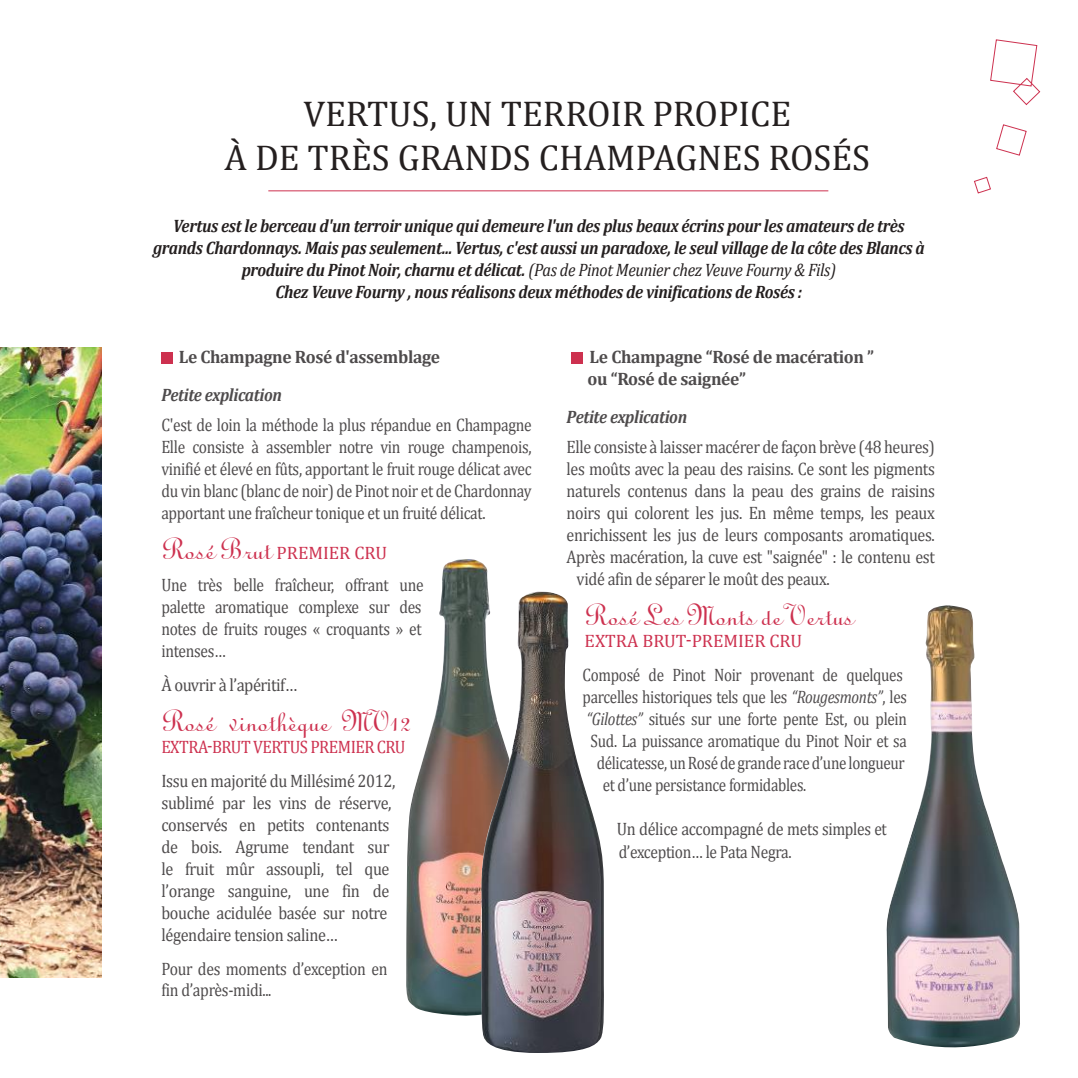
<style>
.page{position:relative;width:1078px;height:1078px;background:#fff}
.page>*{position:absolute;margin:0;border:0;box-sizing:border-box;transform-origin:0 0}
.t1{font:36px/44px "Cambria";color:#241f1f;text-align:center}
.t2{font:34px "Linoscript Std";color:#cd314f}
.t3{font:18px/22px "Cambria";letter-spacing:-.02em;color:#4e4b4c;scale:.89 1}
.t4{font:18px/22px "Cambria";letter-spacing:-.02em;color:#4e4b4c;text-align:justify;scale:.86 1}
.t5{font:italic 700 18px/22px "Cambria";letter-spacing:-.02em;color:#241f1f;text-align:center;scale:.9 1}
.t6{font:18px "Cambria";letter-spacing:-.02em;color:#4e4b4c;scale:.84 1}
.t7{font:18px/22px "Cambria";letter-spacing:-.02em;color:#4e4b4c;scale:.9 1}
.t8{font:700 18px/22px "Cambria";letter-spacing:-.02em;color:#4e4b4c}
.t9{font:18px/21.6px "Cambria";letter-spacing:-.02em;color:#4e4b4c;scale:.87 1}
.t10{font:italic 700 18px "Cambria";letter-spacing:-.02em;color:#4e4b4c;scale:.9 1}
.t11{font:18px "Cambria";letter-spacing:-.03em;color:#cd314f;scale:.91 1}
.t12{font:18px "Cambria";color:#cd314f}
.t13{font:18px "Cambria";letter-spacing:-.02em;color:#4e4b4c;scale:.92 1}
.s1{font-weight:400}
.s2{font-family:"Linoscript Std";font-size:34px;color:#cd314f}
.s3{color:#cd314f}
.s4{font-style:italic}
</style>
<div class="page">
<svg style="left:990px;top:39px;width:50px;height:66px"></svg>
<svg style="left:974px;top:177px;width:16px;height:16px"></svg>
<svg style="left:996px;top:124px;width:30px;height:32px"></svg>
<img style="left:886px;top:605px;width:134px;height:443px">
<hr style="left:268px;top:190px;width:560px;height:1px;background:#cd314f">
<div style="left:161px;top:352px;width:11px;height:11px;background:#cd314f"></div>
<div style="left:571px;top:352px;width:11px;height:11px;background:#cd314f"></div>
<img style="left:406px;top:559px;width:82px;height:456px">
<img style="left:0;top:347px;width:101px;height:629px">
<img style="left:481px;top:591px;width:123px;height:461px">
<h1 class="t1" style="left:224px;top:92px;width:646px">VERTUS, UN TERROIR PROPICE<br>À DE TRÈS GRANDS CHAMPAGNES ROSÉS</h1>
<p class="t5" style="left:153px;top:214px;width:858px">Vertus est le berceau d'un terroir unique qui demeure l'un des plus beaux écrins pour les amateurs de très grands Chardonnays. Mais pas seulement... Vertus, c'est aussi un paradoxe, le seul village de la côte des Blancs à produire du Pinot Noir, charnu et délicat. <span class="s1">(Pas de Pinot Meunier chez Veuve Fourny &amp; Fils)<br></span>Chez Veuve Fourny , nous réalisons deux méthodes de vinifications de Rosés :</p>
<p class="t8" style="left:179px;top:345px;width:263px">Le Champagne Rosé d'assemblage</p>
<p class="t10" style="left:161px;top:382px;width:135px">Petite explication</p>
<p class="t4" style="left:161px;top:414px;width:432px">C'est de loin la méthode la plus répandue en Champagne Elle consiste à assembler notre vin rouge champenois, vinifié et élevé en fûts, apportant le fruit rouge délicat avec du vin blanc (blanc de noir) de Pinot noir et de Chardonnay apportant une fraîcheur tonique et un fruité délicat.</p>
<p class="t4" style="left:161px;top:537px;width:306px;line-height:32px"><span class="s2">Rosé Brut</span> <span class="s3">PREMIER CRU<br></span>Une très belle fraîcheur, offrant une</p>
<p class="t4" style="left:161px;top:596px;width:304px">palette aromatique complexe sur des notes de fruits rouges « croquants » et intenses…</p>
<p class="t13" style="left:161px;top:673px;width:149px">À ouvrir à l’apéritif…</p>
<h2 class="t2" style="left:161px;top:703px;width:252px">Rosé vinothèque MV12</h2>
<p class="t11" style="left:161px;top:735px;width:270px">EXTRA-BRUT VERTUS PREMIER CRU</p>
<p class="t7" style="left:161px;top:769px;width:262px">Issu en majorité du Millésimé 2012, sublimé par les vins de réserve, conservés en petits contenants de bois. Agrume tendant sur le fruit mûr assoupli, tel que l’orange sanguine, une fin de bouche acidulée basée sur notre légendaire tension saline…</p>
<p class="t9" style="left:161px;top:957px;width:261px">Pour des moments d’exception en fin d’après-midi...</p>
<p class="t8" style="left:587px;top:345px;width:288px">Le Champagne “Rosé de macération ” ou “Rosé de saignée”</p>
<p class="t10" style="left:566px;top:404px;width:135px">Petite explication</p>
<p class="t3" style="left:566px;top:436px;width:415px">Elle consiste à laisser macérer de façon brève (48 heures)</p>
<p class="t3" style="left:566px;top:458px;width:415px">les moûts avec la peau des raisins. Ce sont les pigments</p>
<p class="t3" style="left:566px;top:480px;width:415px">naturels contenus dans la peau des grains de raisins</p>
<p class="t3" style="left:566px;top:502px;width:415px">noirs qui colorent les jus. En même temps, les peaux</p>
<p class="t3" style="left:566px;top:524px;width:415px">enrichissent les jus de leurs composants aromatiques.</p>
<p class="t3" style="left:566px;top:546px;width:415px">Après macération, la cuve est "saignée" : le contenu est</p>
<p class="t3" style="left:576px;top:568px;width:286px">vidé afin de séparer le moût des peaux.</p>
<h2 class="t2" style="left:584px;top:597px;width:270px">Rosé Les Monts de Vertus</h2>
<p class="t12" style="left:584px;top:630px;width:219px">EXTRA BRUT-PREMIER CRU</p>
<p class="t6" style="left:582px;top:664px;width:382px">Composé de Pinot Noir provenant de quelques</p>
<p class="t6" style="left:582px;top:686px;width:387px">parcelles historiques tels que les <span class="s4">“Rougesmonts”</span>, les</p>
<p class="t6" style="left:586px;top:708px;width:382px"><span class="s4">“Gilottes”</span> situés sur une forte pente Est, ou plein</p>
<p class="t6" style="left:590px;top:730px;width:378px">Sud. La puissance aromatique du Pinot Noir et sa</p>
<p class="t6" style="left:596px;top:752px;width:368px">délicatesse, un Rosé de grande race d’une longueur</p>
<p class="t6" style="left:602px;top:774px;width:244px">et d’une persistance formidables.</p>
<p class="t3" style="left:616px;top:818px;width:305px">Un délice accompagné de mets simples et d’exception… le Pata Negra.</p>
</div>
